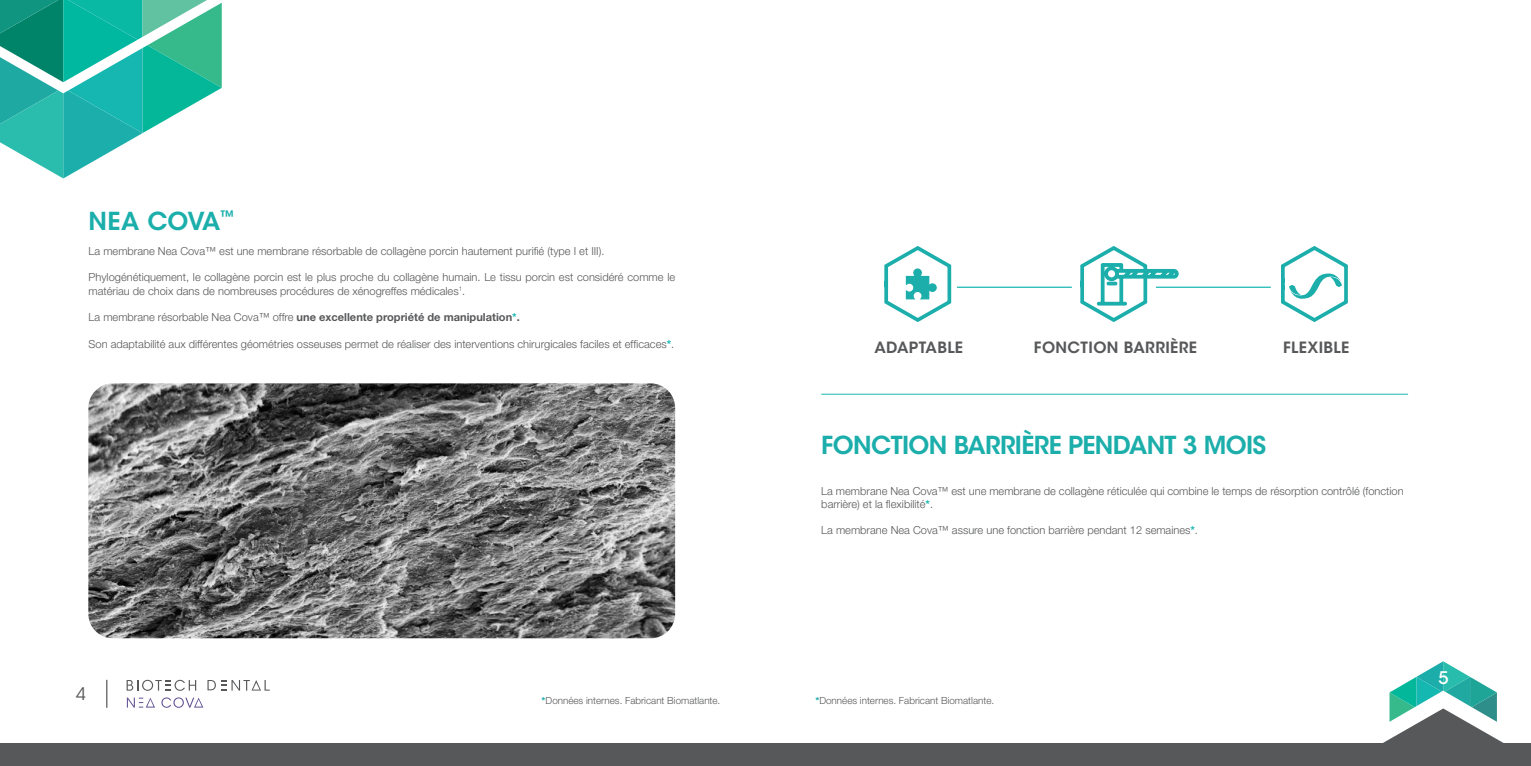
<style>
.page{position:relative;width:1531px;height:766px;background:#fff}
.page>*{position:absolute;margin:0;border:0;box-sizing:border-box;transform-origin:0 0}
.t1{font:600 24.6px "ITC Avant Garde Std";letter-spacing:-.025em;color:#1baeab}
.t2{font:17.25px "ITC Avant Garde Std";color:#57585a}
.t3{font:500 17.25px "ITC Avant Garde Std";color:#fff}
.t4{font:600 15.45px "ITC Avant Garde Std";letter-spacing:.025em;color:#57585a}
.t5{font:300 11.1px/13.4px "Helvetica Neue";color:#57585a}
.t6{font:700 11.1px "Helvetica Neue";color:#57585a}
.t7{font:300 9.9px "Helvetica Neue";color:#57585a}
.s1{font-weight:300}
.s2{color:#16b7b1}
.s3{font-weight:700;color:#16b7b1}
.s4{font-weight:700;color:#1baeab}
</style>
<div class="page">
<svg style="left:106px;top:679px;width:1px;height:28px"></svg>
<div style="left:0;top:743px;width:1531px;height:22px;background:#57585a"></div>
<svg style="left:1383px;top:661px;width:121px;height:82px"></svg>
<svg style="left:0;top:0;width:222px;height:179px"></svg>
<svg style="left:127px;top:679px;width:69px;height:11px"></svg>
<svg style="left:207px;top:680px;width:63px;height:10px"></svg>
<svg style="left:127px;top:697px;width:28px;height:10px"></svg>
<svg style="left:161px;top:697px;width:42px;height:10px"></svg>
<img style="left:88px;top:383px;width:587px;height:255px">
<svg style="left:884px;top:250px;width:68px;height:72px"></svg>
<svg style="left:1281px;top:250px;width:67px;height:72px"></svg>
<hr style="left:957px;top:286px;width:115px;height:2px;background:#16b7b1">
<hr style="left:1156px;top:286px;width:115px;height:2px;background:#16b7b1">
<svg style="left:1080px;top:250px;width:99px;height:72px"></svg>
<div style="left:1106px;top:281px;width:11px;height:4px;border:1px solid #1baeab"></div>
<hr style="left:821px;top:394px;width:587px;height:1px;background:#16b7b1">
<p class="t1" style="left:88px;top:205px;width:148px">NEA COVA<sup>™</sup></p>
<p class="t5" style="left:89px;top:244px;width:517px">La membrane Nea Cova™ est une membrane résorbable de collagène porcin hautement purifié (type I et III).</p>
<p class="t5" style="left:89px;top:270px;width:588px">Phylogénétiquement, le collagène porcin est le plus proche du collagène humain. Le tissu porcin est considéré comme le matériau de choix dans de nombreuses procédures de xénogreffes médicales<sup>1</sup>.</p>
<p class="t6" style="left:89px;top:310px;width:433px"><span class="s1">La membrane résorbable Nea Cova™ offre</span> une excellente propriété de manipulation<span class="s2">*</span>.</p>
<p class="t5" style="left:89px;top:337px;width:587px">Son adaptabilité aux différentes géométries osseuses permet de réaliser des interventions chirurgicales faciles et efficaces<span class="s3">*</span>.</p>
<p class="t4" style="left:874px;top:337px;width:90px">ADAPTABLE</p>
<p class="t4" style="left:1034px;top:337px;width:165px">FONCTION BARRIÈRE</p>
<p class="t4" style="left:1283px;top:337px;width:68px">FLEXIBLE</p>
<p class="t1" style="left:821px;top:429px;width:447px">FONCTION BARRIÈRE PENDANT 3 MOIS</p>
<p class="t5" style="left:821px;top:483px;width:584px">La membrane Nea Cova™ est une membrane de collagène réticulée qui combine le temps de résorption contrôlé (fonction barrière) et la flexibilité<span class="s3">*</span>.</p>
<p class="t5" style="left:821px;top:523px;width:378px">La membrane Nea Cova™ assure une fonction barrière pendant 12 semaines<span class="s3">*</span>.</p>
<h2 class="t2" style="left:76px;top:683px;width:11px">4</h2>
<p class="t7" style="left:542px;top:694px;width:180px"><span class="s4">*</span>Données internes. Fabricant Biomatlante.</p>
<p class="t7" style="left:815px;top:694px;width:180px"><span class="s4">*</span>Données internes. Fabricant Biomatlante.</p>
<h2 class="t3" style="left:1438px;top:667px;width:12px">5</h2>
</div>
